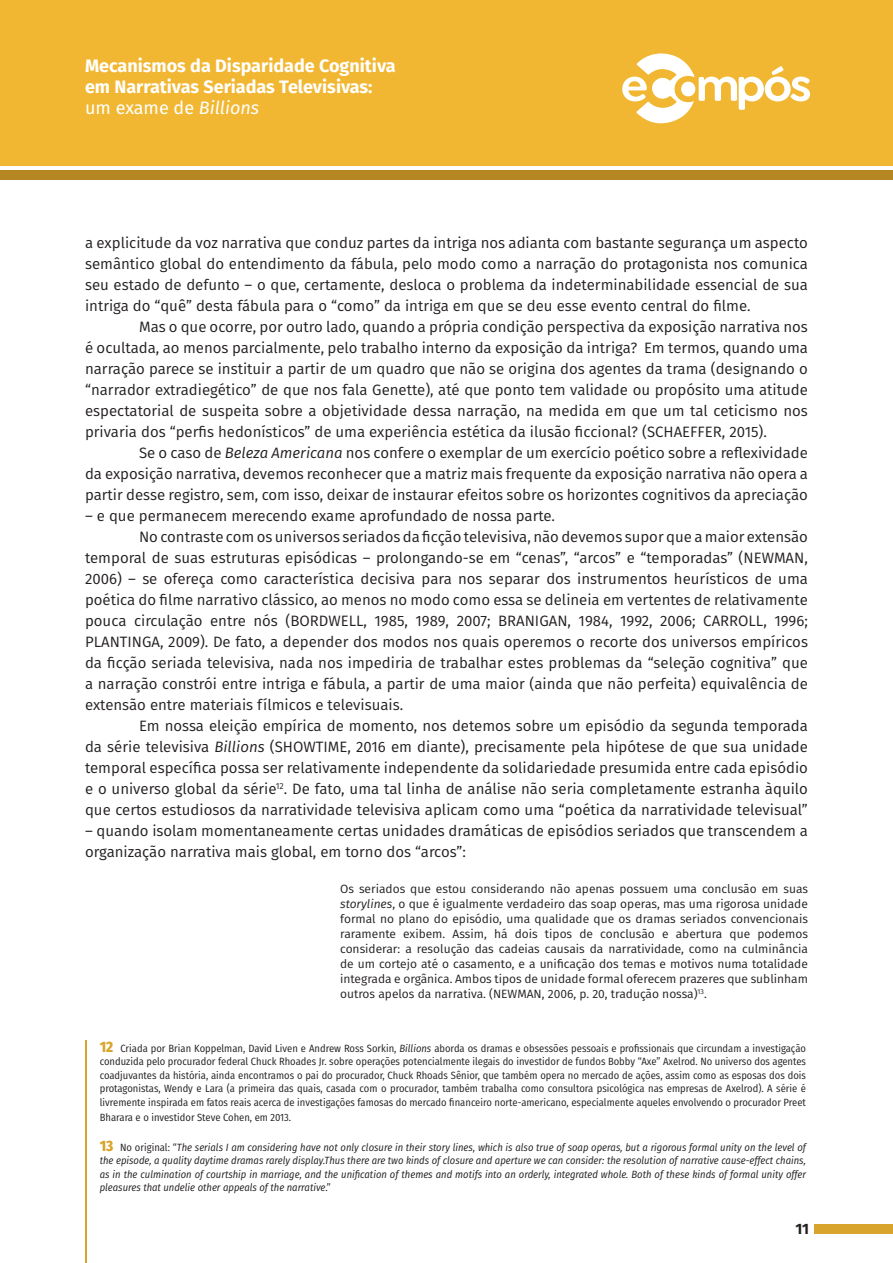
<style>
.page{position:relative;width:893px;height:1263px;background:#fff}
.page>*{position:absolute;margin:0;border:0;box-sizing:border-box;transform-origin:0 0}
.t1{font:700 18px/21px "Fira Sans";color:#fff}
.t2{font:15px/21px "Fira Sans";color:#231f20;text-align:justify}
.t3{font:700 15px "Fira Sans";color:#231f20}
.Citação__3_Linhas{font:12px/15px "Fira Sans";color:#231f20;text-align:justify}
.Rodapé{font:10.5px/13.5px "Fira Sans Condensed";color:#231f20;text-align:justify}
.Rodapé-2{font:italic 10.5px/13.5px "Fira Sans Condensed";color:#231f20;text-align:justify}
.s1{font-weight:400}
.s2{font-weight:400;font-style:italic}
.s3{font-style:italic}
.s4{font-weight:800;font-size:15px;color:#d9a42c}
.s5{font-weight:800;font-style:normal;font-size:15px;color:#d9a42c}
.s6{font-style:normal}
</style>
<div class="page">
<div style="left:0;top:0;width:893px;height:166px;background:#f2b732"></div>
<div style="left:0;top:170px;width:893px;height:10px;background:#b48723"></div>
<div style="left:814px;top:1224px;width:79px;height:9px;background:#d9a42c"></div>
<svg style="left:622px;top:53px;width:188px;height:71px"></svg>
<hr style="left:85px;top:1041px;width:1px;height:222px;background:#d9a42c">
<p class="t1" style="left:85px;top:54px;width:312px">Mecanismos da Disparidade Cognitiva em Narrativas Seriadas Televisivas: <span class="s1">um exame de</span> <span class="s2">Billions</span></p>
<p class="t2" style="left:85px;top:232px;width:724px">a explicitude da voz narrativa que conduz partes da intriga nos adianta com bastante segurança um aspecto semântico global do entendimento da fábula, pelo modo como a narração do protagonista nos comunica seu estado de defunto – o que, certamente, desloca o problema da indeterminabilidade essencial de sua intriga do “quê” desta fábula para o “como” da intriga em que se deu esse evento central do filme.</p>
<p class="t2" style="left:85px;top:316px;width:724px;text-indent:54px">Mas o que ocorre, por outro lado, quando a própria condição perspectiva da exposição narrativa nos é ocultada, ao menos parcialmente, pelo trabalho interno da exposição da intriga? Em termos, quando uma narração parece se instituir a partir de um quadro que não se origina dos agentes da trama (designando o “narrador extradiegético” de que nos fala Genette), até que ponto tem validade ou propósito uma atitude espectatorial de suspeita sobre a objetividade dessa narração, na medida em que um tal ceticismo nos privaria dos “perfis hedonísticos” de uma experiência estética da ilusão ficcional? (SCHAEFFER, 2015).</p>
<p class="t2" style="left:85px;top:442px;width:724px;text-indent:54px">Se o caso de <span class="s3">Beleza Americana</span> nos confere o exemplar de um exercício poético sobre a reflexividade da exposição narrativa, devemos reconhecer que a matriz mais frequente da exposição narrativa não opera a partir desse registro, sem, com isso, deixar de instaurar efeitos sobre os horizontes cognitivos da apreciação</p>
<p class="t2" style="left:85px;top:505px;width:472px">– e que permanecem merecendo exame aprofundado de nossa parte.</p>
<p class="t2" style="left:85px;top:526px;width:724px;text-indent:54px">No contraste com os universos seriados da ficção televisiva, não devemos supor que a maior extensão temporal de suas estruturas episódicas – prolongando-se em “cenas”, “arcos” e “temporadas” (NEWMAN, 2006) – se ofereça como característica decisiva para nos separar dos instrumentos heurísticos de uma poética do filme narrativo clássico, ao menos no modo como essa se delineia em vertentes de relativamente pouca circulação entre nós (BORDWELL, 1985, 1989, 2007; BRANIGAN, 1984, 1992, 2006; CARROLL, 1996; PLANTINGA, 2009). De fato, a depender dos modos nos quais operemos o recorte dos universos empíricos da ficção seriada televisiva, nada nos impediria de trabalhar estes problemas da “seleção cognitiva” que a narração constrói entre intriga e fábula, a partir de uma maior (ainda que não perfeita) equivalência de extensão entre materiais fílmicos e televisuais.</p>
<p class="t2" style="left:85px;top:715px;width:724px;text-indent:54px">Em nossa eleição empírica de momento, nos detemos sobre um episódio da segunda temporada da série televisiva <span class="s3">Billions</span> (SHOWTIME, 2016 em diante), precisamente pela hipótese de que sua unidade temporal específica possa ser relativamente independente da solidariedade presumida entre cada episódio e o universo global da série<sup>12</sup>. De fato, uma tal linha de análise não seria completamente estranha àquilo que certos estudiosos da narratividade televisiva aplicam como uma “poética da narratividade televisual”</p>
<p class="t2" style="left:85px;top:820px;width:724px">– quando isolam momentaneamente certas unidades dramáticas de episódios seriados que transcendem a organização narrativa mais global, em torno dos “arcos”:</p>
<p class="Citação__3_Linhas" style="left:340px;top:881px;width:469px">Os seriados que estou considerando não apenas possuem uma conclusão em suas <span class="s3">storylines</span>, o que é igualmente verdadeiro das soap operas, mas uma rigorosa unidade formal no plano do episódio, uma qualidade que os dramas seriados convencionais raramente exibem. Assim, há dois tipos de conclusão e abertura que podemos considerar: a resolução das cadeias causais da narratividade, como na culminância de um cortejo até o casamento, e a unificação dos temas e motivos numa totalidade integrada e orgânica. Ambos tipos de unidade formal oferecem prazeres que sublinham outros apelos da narrativa. (NEWMAN, 2006, p. 20, tradução nossa)<sup>13</sup>.</p>
<p class="Rodapé" style="left:100px;top:1041px;width:708px"><span class="s4">12</span> Criada por Brian Koppelman, David Liven e Andrew Ross Sorkin, <span class="s3">Billions</span> aborda os dramas e obsessões pessoais e profissionais que circundam a investigação conduzida pelo procurador federal Chuck Rhoades Jr. sobre operações potencialmente ilegais do investidor de fundos Bobby “Axe” Axelrod. No universo dos agentes coadjuvantes da história, ainda encontramos o pai do procurador, Chuck Rhoads Sênior, que também opera no mercado de ações, assim como as esposas dos dois protagonistas, Wendy e Lara (a primeira das quais, casada com o procurador, também trabalha como consultora psicológica nas empresas de Axelrod). A série é livremente inspirada em fatos reais acerca de investigações famosas do mercado financeiro norte-americano, especialmente aqueles envolvendo o procurador Preet</p>
<p class="Rodapé" style="left:100px;top:1110px;width:193px">Bharara e o investidor Steve Cohen, em 2013.</p>
<p class="Rodapé-2" style="left:100px;top:1140px;width:708px"><span class="s5">13</span> <span class="s6">No original: “</span>The serials I am considering have not only closure in their story lines, which is also true of soap operas, but a rigorous formal unity on the level of the episode, a quality daytime dramas rarely display.Thus there are two kinds of closure and aperture we can consider: the resolution of narrative cause-effect chains, as in the culmination of courtship in marriage, and the unification of themes and motifs into an orderly, integrated whole. Both of these kinds of formal unity offer pleasures that undelie other appeals of the narrative<span class="s6">.”</span></p>
<p class="t3" style="left:795px;top:1216px;width:15px">11</p>
</div>
